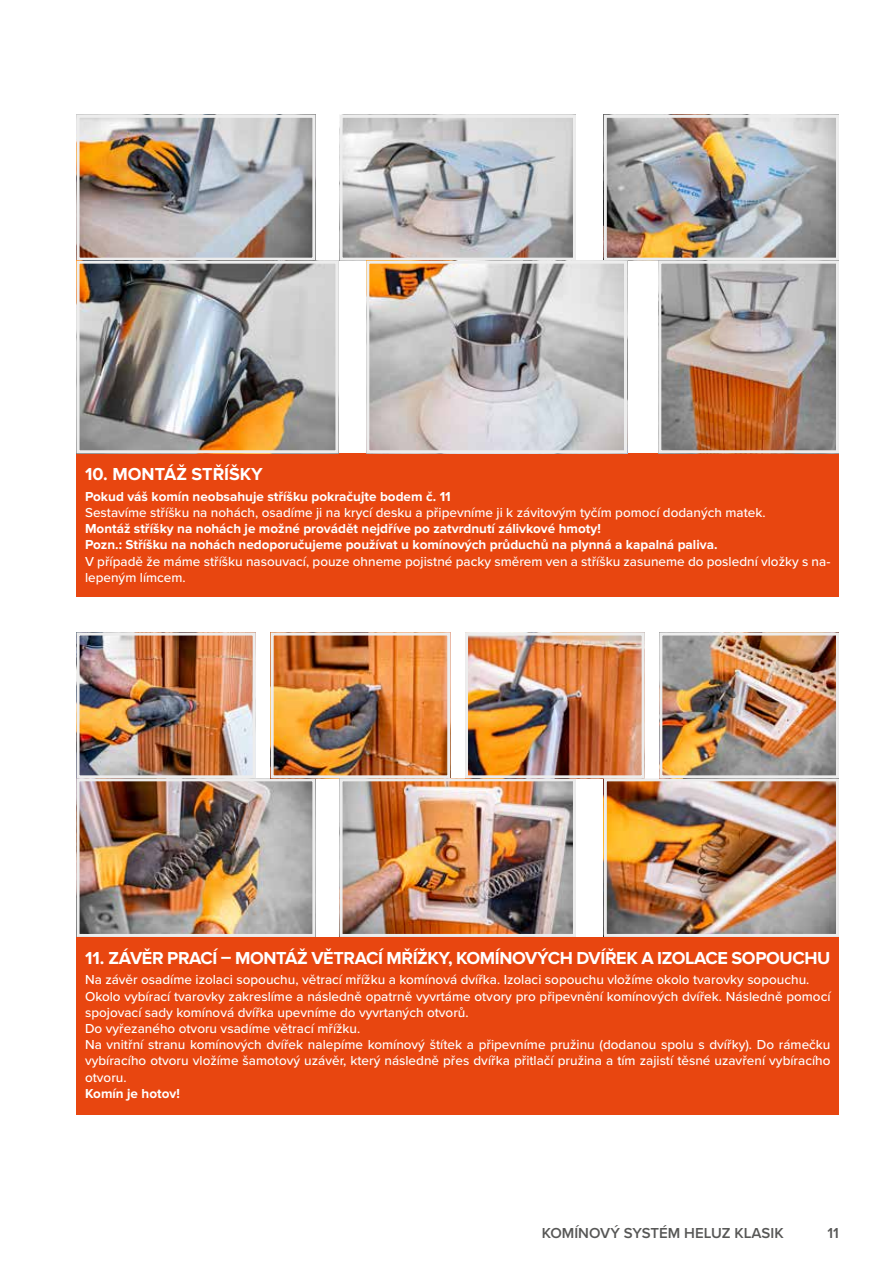
<style>
.page{position:relative;width:893px;height:1263px;background:#fff}
.page>*{position:absolute;margin:0;border:0;box-sizing:border-box;transform-origin:0 0}
.t1{font:700 18px "Proxima Nova";letter-spacing:-.02em;color:#fff}
.t2{font:700 18px "Proxima Nova";color:#fff}
.t3{font:600 15px "Proxima Nova";color:#575756}
.t4{font:500 13.5px/16.2px "Proxima Nova";color:#fff}
.t5{font:700 13.5px/16.2px "Proxima Nova";color:#fff}
</style>
<div class="page">
<img style="left:81px;top:119px;width:230px;height:138px">
<div style="left:77px;top:115px;width:238px;height:146px;border:3px solid #ededed"></div>
<img style="left:344px;top:119px;width:228px;height:138px">
<div style="left:340px;top:115px;width:236px;height:146px;border:3px solid #ededed"></div>
<img style="left:608px;top:119px;width:227px;height:138px">
<div style="left:604px;top:115px;width:235px;height:146px;border:3px solid #ededed"></div>
<div style="left:77px;top:453px;width:762px;height:144px;background:#e84610"></div>
<img style="left:81px;top:265px;width:253px;height:184px">
<div style="left:77px;top:261px;width:261px;height:192px;border:3px solid #ededed"></div>
<img style="left:662px;top:265px;width:173px;height:184px">
<div style="left:658px;top:261px;width:181px;height:192px;border:3px solid #ededed"></div>
<img style="left:370px;top:265px;width:253px;height:184px">
<div style="left:366px;top:261px;width:261px;height:192px;border:3px solid #ededed"></div>
<img style="left:81px;top:636px;width:171px;height:138px">
<div style="left:77px;top:632px;width:179px;height:146px;border:3px solid #ededed"></div>
<img style="left:81px;top:782px;width:230px;height:151px">
<div style="left:77px;top:778px;width:238px;height:159px;border:3px solid #ededed"></div>
<img style="left:275px;top:636px;width:171px;height:138px">
<div style="left:271px;top:632px;width:179px;height:146px;border:3px solid #ededed"></div>
<img style="left:344px;top:782px;width:228px;height:151px">
<div style="left:340px;top:778px;width:236px;height:159px;border:3px solid #ededed"></div>
<img style="left:469px;top:636px;width:172px;height:138px">
<div style="left:465px;top:632px;width:180px;height:146px;border:3px solid #ededed"></div>
<img style="left:608px;top:782px;width:227px;height:151px">
<div style="left:604px;top:778px;width:235px;height:159px;border:3px solid #ededed"></div>
<img style="left:663px;top:636px;width:172px;height:138px">
<div style="left:659px;top:632px;width:180px;height:146px;border:3px solid #ededed"></div>
<div style="left:77px;top:937px;width:762px;height:178px;background:#e84610"></div>
<h1 class="t2" style="left:85px;top:464px;width:179px">10. MONTÁŽ STŘÍŠKY</h1>
<p class="t5" style="left:85px;top:488px;width:367px">Pokud váš komín neobsahuje stříšku pokračujte bodem č. 11</p>
<p class="t4" style="left:85px;top:504px;width:682px">Sestavíme stříšku na nohách, osadíme ji na krycí desku a připevníme ji k závitovým tyčím pomocí dodaných matek.</p>
<p class="t5" style="left:85px;top:521px;width:634px">Montáž stříšky na nohách je možné provádět nejdříve po zatvrdnutí zálivkové hmoty!<br>Pozn.: Stříšku na nohách nedoporučujeme používat u komínových průduchů na plynná a kapalná paliva.</p>
<p class="t4" style="left:85px;top:552px;width:747px">V případě že máme stříšku nasouvací, pouze ohneme pojistné packy směrem ven a stříšku zasuneme do poslední vložky s na&shy;lepeným límcem.</p>
<h1 class="t1" style="left:85px;top:947px;width:747px">11. ZÁVĚR PRACÍ – MONTÁŽ VĚTRACÍ MŘÍŽKY, KOMÍNOVÝCH DVÍŘEK A IZOLACE SOPOUCHU</h1>
<p class="t4" style="left:85px;top:971px;width:747px">Na závěr osadíme izolaci sopouchu, větrací mřížku a komínová dvířka. Izolaci sopouchu vložíme okolo tvarovky sopouchu.<br>Okolo vybírací tvarovky zakreslíme a následně opatrně vyvrtáme otvory pro připevnění komínových dvířek. Následně pomocí spojovací sady komínová dvířka upevníme do vyvrtaných otvorů.<br>Do vyřezaného otvoru vsadíme větrací mřížku.<br>Na vnitřní stranu komínových dvířek nalepíme komínový štítek a připevníme pružinu (dodanou spolu s dvířky). Do rámečku vybíracího otvoru vložíme šamotový uzávěr, který následně přes dvířka přitlačí pružina a tím zajistí těsné uzavření vybíracího otvoru.</p>
<p class="t5" style="left:85px;top:1085px;width:96px">Komín je hotov!</p>
<p class="t3" style="left:542px;top:1222px;width:244px">KOMÍNOVÝ SYSTÉM HELUZ KLASIK</p>
<p class="t3" style="left:828px;top:1222px;width:13px">11</p>
</div>
